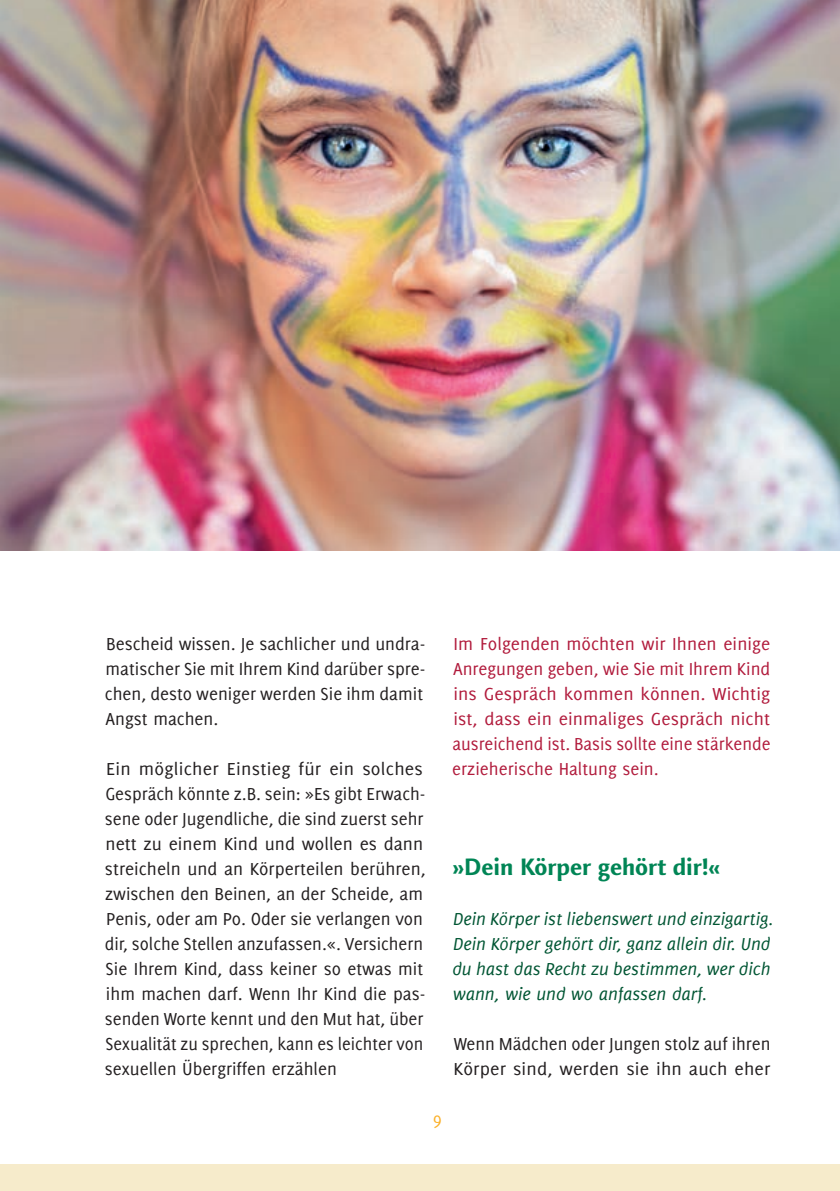
<style>
.page{position:relative;width:840px;height:1191px;background:#fff}
.page>*{position:absolute;margin:0;border:0;box-sizing:border-box;transform-origin:0 0}
.t1{font:700 24px "Linotype Finnegan";color:#008555}
.t2{font:19px/25px "Delicious";color:#231f20;scale:1.05 1}
.t3{font:19px/25px "Delicious";color:#b11b3c;text-align:justify}
.t4{font:19px/25px "Delicious";color:#231f20}
.t5{font:italic 19px/25px "Delicious";color:#053}
.t6{font:19px "Delicious";color:#fbaf25}
</style>
<div class="page">
<div style="left:0;top:1164px;width:839px;height:27px;background:#f6ebcb"></div>
<img style="left:0;top:0;width:839px;height:550px">
<p class="t4" style="left:105px;top:631px;width:322px">Bescheid wissen. Je sachlicher und undra&shy;matischer Sie mit Ihrem Kind darüber spre&shy;chen, desto weniger werden Sie ihm damit Angst machen.</p>
<p class="t2" style="left:105px;top:756px;width:307px">Ein möglicher Einstieg für ein solches Gespräch könnte z.B. sein: »Es gibt Erwach&shy;sene oder Jugendliche, die sind zuerst sehr nett zu einem Kind und wollen es dann streicheln und an Körperteilen berühren, zwischen den Beinen, an der Scheide, am Penis, oder am Po. Oder sie verlangen von dir, solche Stellen anzufassen.«. Versichern Sie Ihrem Kind, dass keiner so etwas mit ihm machen darf. Wenn Ihr Kind die pas&shy;senden Worte kennt und den Mut hat, über Sexualität zu sprechen, kann es leichter von sexuellen Übergriffen erzählen</p>
<p class="t3" style="left:452px;top:631px;width:319px">Im Folgenden möchten wir Ihnen einige Anregungen geben, wie Sie mit Ihrem Kind ins Gespräch kommen können. Wichtig ist, dass ein einmaliges Gespräch nicht ausreichend ist. Basis sollte eine stärkende erzieherische Haltung sein.</p>
<p class="t1" style="left:452px;top:853px;width:269px">»Dein Körper gehört dir!«</p>
<p class="t5" style="left:452px;top:906px;width:322px">Dein Körper ist liebenswert und einzigartig.<br>Dein Körper gehört dir, ganz allein dir. Und du hast das Recht zu bestimmen, wer dich wann, wie und wo anfassen darf.</p>
<p class="t4" style="left:453px;top:1031px;width:318px">Wenn Mädchen oder Jungen stolz auf ihren<br>Körper sind, werden sie ihn auch eher</p>
<p class="t6" style="left:433px;top:1108px;width:10px">9</p>
</div>
